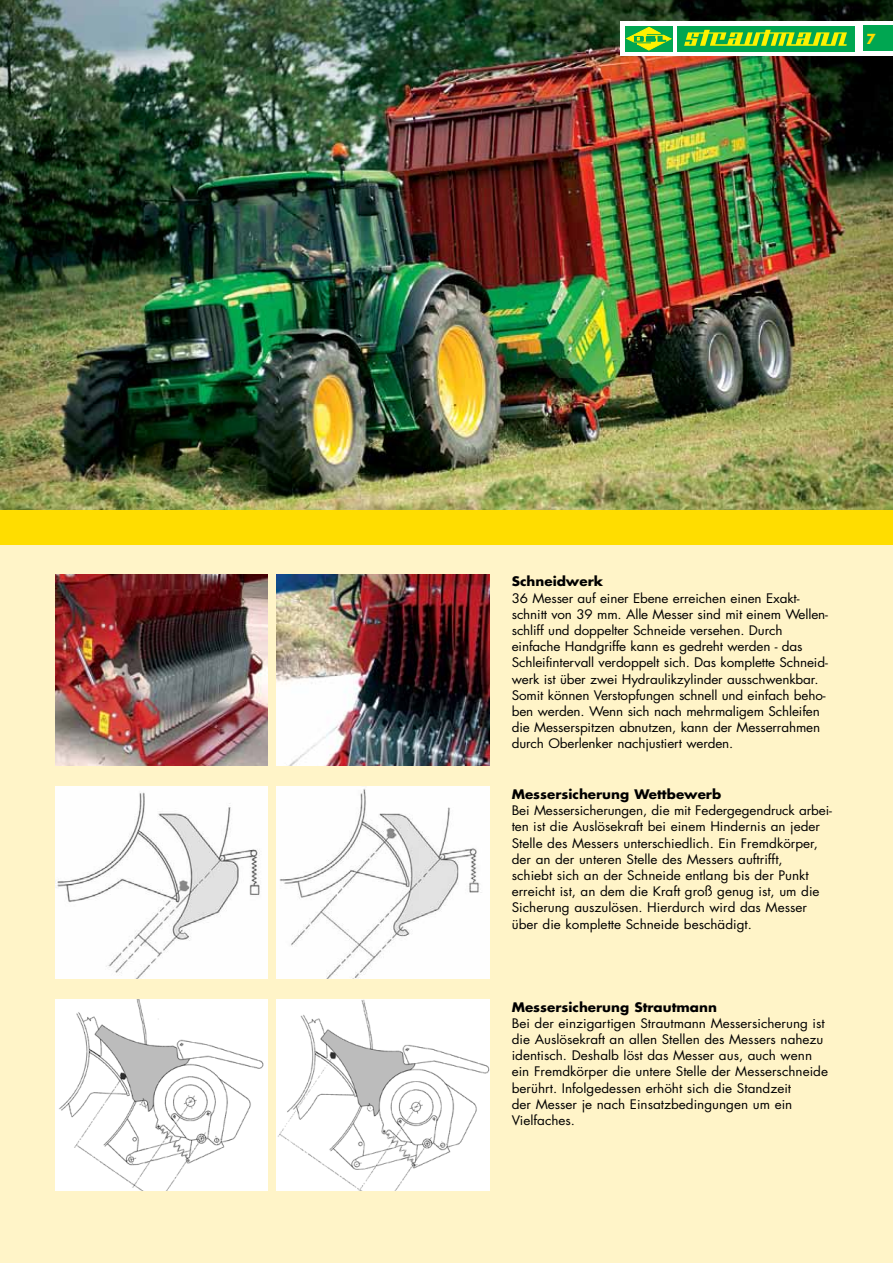
<style>
.page{position:relative;width:893px;height:1263px;background:#fff}
.page>*{position:absolute;margin:0;border:0;box-sizing:border-box;transform-origin:0 0}
.t1{font:700 13.5px "Futura";color:#fd0}
.t2{font:12.9px/16.2px "Futura";color:#000;scale:1.05 1}
.t3{font:700 12.9px "Futura";color:#000;scale:1.05 1}
</style>
<div class="page">
<img style="left:0;top:0;width:893px;height:510px">
<div style="left:0;top:544px;width:893px;height:719px;background:#fff4c8"></div>
<div style="left:0;top:510px;width:893px;height:34px;background:#fd0"></div>
<div style="left:621px;top:21px;width:272px;height:34px;background:#fff"></div>
<div style="left:863px;top:26px;width:30px;height:25px;background:#00a651"></div>
<div style="left:677px;top:26px;width:178px;height:25px;background:#00a651"></div>
<svg style="left:684px;top:30px;width:163px;height:16px"></svg>
<div style="left:625px;top:26px;width:47px;height:25px;background:#00a651"></div>
<svg style="left:627px;top:27px;width:44px;height:23px"></svg>
<img style="left:55px;top:574px;width:213px;height:191px">
<img style="left:276px;top:574px;width:213px;height:191px">
<img style="left:55px;top:999px;width:213px;height:192px">
<img style="left:55px;top:787px;width:213px;height:191px">
<img style="left:276px;top:999px;width:213px;height:192px">
<img style="left:276px;top:787px;width:213px;height:191px">
<p class="t1" style="left:867px;top:30px;width:11px">7</p>
<p class="t3" style="left:512px;top:573px;width:88px">Schneidwerk</p>
<p class="t2" style="left:512px;top:590px;width:303px">36 Messer auf einer Ebene erreichen einen Exakt&shy;schnitt von 39 mm. Alle Messer sind mit einem Wellen&shy;schliff und doppelter Schneide versehen. Durch einfache Handgriffe kann es gedreht werden - das Schleifintervall verdoppelt sich. Das komplette Schneid&shy;werk ist über zwei Hydraulikzylinder ausschwenkbar.<br>Somit können Verstopfungen schnell und einfach beho&shy;ben werden. Wenn sich nach mehrmaligem Schleifen die Messerspitzen abnutzen, kann der Messerrahmen durch Oberlenker nachjustiert werden.</p>
<p class="t3" style="left:512px;top:785px;width:201px">Messersicherung Wettbewerb</p>
<p class="t2" style="left:512px;top:802px;width:306px">Bei Messersicherungen, die mit Federgegendruck arbei&shy;ten ist die Auslösekraft bei einem Hindernis an jeder Stelle des Messers unterschiedlich. Ein Fremdkörper, der an der unteren Stelle des Messers auftrifft,<br>schiebt sich an der Schneide entlang bis der Punkt erreicht ist, an dem die Kraft groß genug ist, um die Sicherung auszulösen. Hierdurch wird das Messer über die komplette Schneide beschädigt.</p>
<p class="t3" style="left:512px;top:998px;width:197px">Messersicherung Strautmann</p>
<p class="t2" style="left:512px;top:1015px;width:303px">Bei der einzigartigen Strautmann Messersicherung ist die Auslösekraft an allen Stellen des Messers nahezu identisch. Deshalb löst das Messer aus, auch wenn ein Fremdkörper die untere Stelle der Messerschneide berührt. Infolgedessen erhöht sich die Standzeit<br>der Messer je nach Einsatzbedingungen um ein Vielfaches.</p>
</div>
